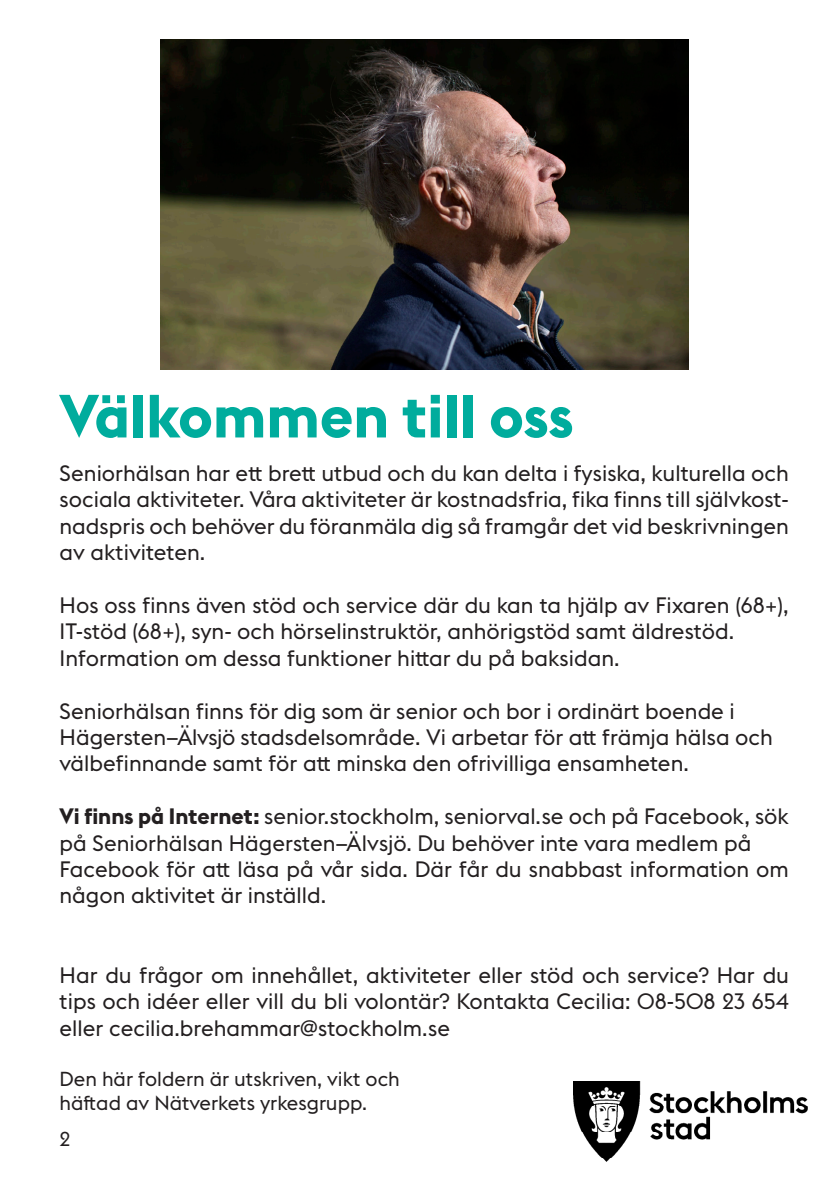
<style>
.page{position:relative;width:840px;height:1191px;background:#fff}
.page>*{position:absolute;margin:0;border:0;box-sizing:border-box;transform-origin:0 0}
.t1{font:700 60px "Stockholm Type";color:#00ac9d}
.t2{font:22px/26.4px "Stockholm Type";color:#231f20}
.t3{font:20px "Stockholm Type";color:#231f20}
.s1{font-weight:700}
</style>
<div class="page">
<img style="left:573px;top:1081px;width:233px;height:80px">
<img style="left:160px;top:40px;width:528px;height:329px">
<p class="t1" style="left:60px;top:373px;width:515px">Välkommen till oss</p>
<p class="t2" style="left:60px;top:459px;width:730px;text-align:justify">Seniorhälsan har ett brett utbud och du kan delta i fysiska, kulturella och sociala aktiviteter. Våra aktiviteter är kostnadsfria, fika finns till självkost&shy;nadspris och behöver du föranmäla dig så framgår det vid beskrivningen av aktiviteten.</p>
<p class="t2" style="left:60px;top:591px;width:730px">Hos oss finns även stöd och service där du kan ta hjälp av Fixaren (68+),<br>IT-stöd (68+), syn- och hörselinstruktör, anhörigstöd samt äldrestöd.</p>
<p class="t2" style="left:60px;top:643px;width:561px">Information om dessa funktioner hittar du på baksidan.</p>
<p class="t2" style="left:60px;top:696px;width:714px">Seniorhälsan finns för dig som är senior och bor i ordinärt boende i<br>Hägersten–Älvsjö stadsdelsområde. Vi arbetar för att främja hälsa och välbefinnande samt för att minska den ofrivilliga ensamheten.</p>
<p class="t2" style="left:60px;top:802px;width:730px"><span class="s1">Vi finns på Internet:</span> senior.stockholm, seniorval.se och på Facebook, sök på Seniorhälsan Hägersten–Älvsjö. Du behöver inte vara medlem på</p>
<p class="t2" style="left:60px;top:855px;width:730px">Facebook för att läsa på vår sida. Där får du snabbast information om någon aktivitet är inställd.</p>
<p class="t2" style="left:60px;top:960px;width:730px;text-align:justify">Har du frågor om innehållet, aktiviteter eller stöd och service? Har du tips och idéer eller vill du bli volontär? Kontakta Cecilia: 08-508 23 654 eller cecilia.brehammar@stockholm.se</p>
<p class="t3" style="left:60px;top:1065px;width:341px">Den här foldern är utskriven, vikt och</p>
<p class="t3" style="left:60px;top:1089px;width:309px">häftad av Nätverkets yrkesgrupp.</p>
<p class="t3" style="left:60px;top:1125px;width:12px">2</p>
</div>
